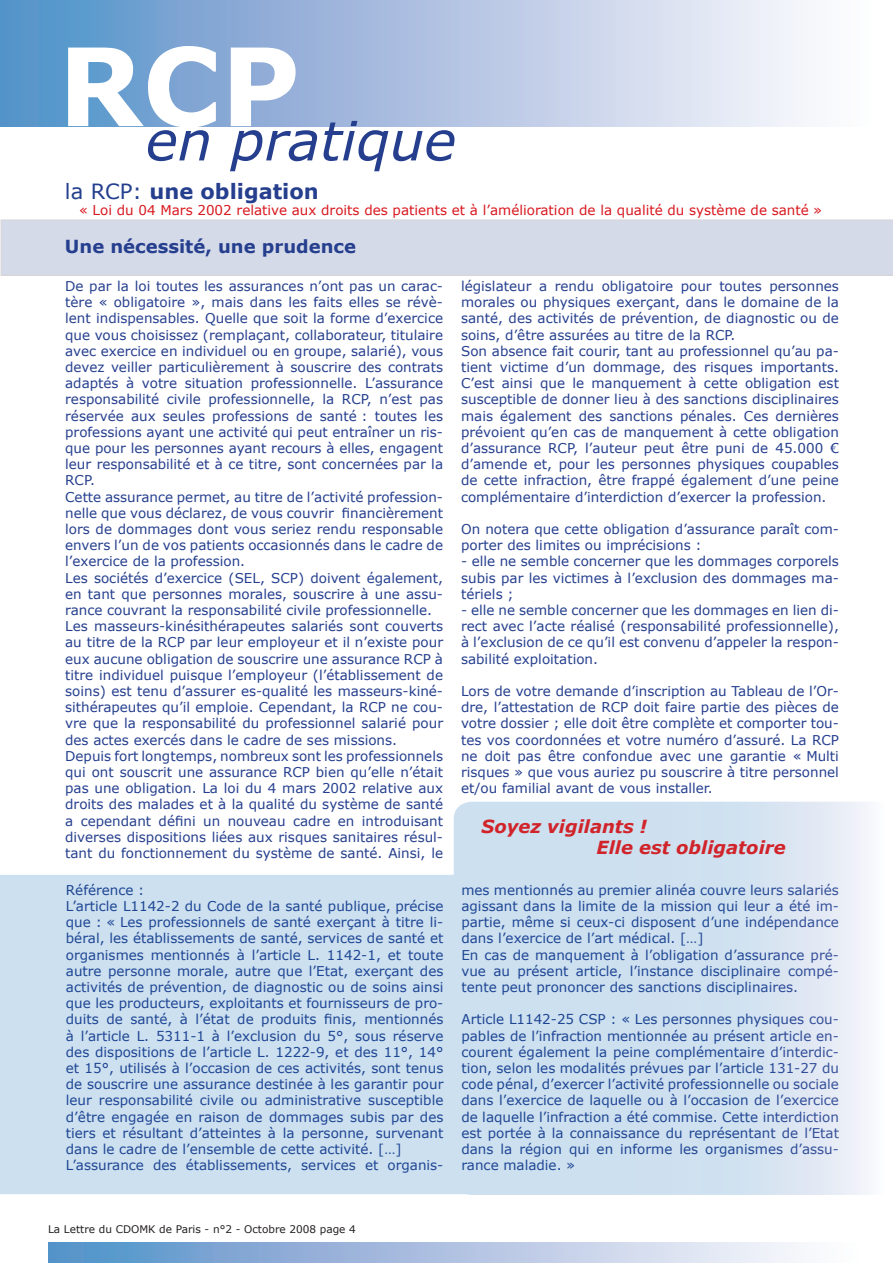
<style>
.page{position:relative;width:893px;height:1263px;background:#fff}
.page>*{position:absolute;margin:0;border:0;box-sizing:border-box;transform-origin:0 0}
.t1{font:700 108px "Verdana";color:#fff}
.t2{font:italic 54px "Verdana";color:#253f8e}
.t3{font:700 21px "Verdana";color:#253f8e}
.t4{font:italic 700 18px/21.6px "Verdana";color:#d1232a}
.t5{font:700 18px "Verdana";color:#253f8e}
.t6{font:13.5px/16.2px "Verdana";color:#253f8e}
.t7{font:13.5px "Verdana";color:#d9181f}
.t8{font:10.5px "Verdana";color:#231f20}
.s1{font-weight:400}
</style>
<div class="page">
<div style="left:1px;top:220px;width:892px;height:55px;background:#d5dae9"></div>
<div style="left:0;top:0;width:891px;height:126px;background:linear-gradient(to right,#568dc7,#fffeff)"></div>
<div style="left:48px;top:1242px;width:828px;height:21px;background:linear-gradient(to right,#568dc7,#fffeff)"></div>
<svg style="left:0;top:802px;width:868px;height:393px;background:#d4e4f1"></svg>
<h1 class="t1" style="left:58px;top:18px;width:243px">RCP</h1>
<h2 class="t2" style="left:146px;top:106px;width:312px">en pratique</h2>
<h3 class="t3" style="left:65px;top:178px;width:255px"><span class="s1">la RCP:</span> une obligation</h3>
<p class="t7" style="left:79px;top:202px;width:745px">« Loi du 04 Mars 2002 relative aux droits des patients et à l’amélioration de la qualité du système de santé »</p>
<h3 class="t5" style="left:65px;top:235px;width:293px">Une nécessité, une prudence</h3>
<p class="t6" style="left:65px;top:278px;width:379px">De par la loi toutes les assurances n’ont pas un carac&shy;tère « obligatoire », mais dans les faits elles se révè&shy;lent indispensables. Quelle que soit la forme d’exercice que vous choisissez (remplaçant, collaborateur, titulaire avec exercice en individuel ou en groupe, salarié), vous devez veiller particulièrement à souscrire des contrats adaptés à votre situation professionnelle. L’assurance responsabilité civile professionnelle, la RCP, n’est pas réservée aux seules professions de santé : toutes les professions ayant une activité qui peut entraîner un ris&shy;que pour les personnes ayant recours à elles, engagent leur responsabilité et à ce titre, sont concernées par la RCP.<br>Cette assurance permet, au titre de l’activité profession&shy;nelle que vous déclarez, de vous couvrir financièrement lors de dommages dont vous seriez rendu responsable envers l’un de vos patients occasionnés dans le cadre de l’exercice de la profession.<br>Les sociétés d’exercice (SEL, SCP) doivent également, en tant que personnes morales, souscrire à une assu&shy;rance couvrant la responsabilité civile professionnelle.<br>Les masseurs-kinésithérapeutes salariés sont couverts au titre de la RCP par leur employeur et il n’existe pour eux aucune obligation de souscrire une assurance RCP à titre individuel puisque l’employeur (l’établissement de soins) est tenu d’assurer es-qualité les masseurs-kiné&shy;sithérapeutes qu’il emploie. Cependant, la RCP ne cou&shy;vre que la responsabilité du professionnel salarié pour des actes exercés dans le cadre de ses missions.<br>Depuis fort longtemps, nombreux sont les professionnels qui ont souscrit une assurance RCP bien qu’elle n’était pas une obligation. La loi du 4 mars 2002 relative aux droits des malades et à la qualité du système de santé a cependant défini un nouveau cadre en introduisant diverses dispositions liées aux risques sanitaires résul&shy;tant du fonctionnement du système de santé. Ainsi, le</p>
<p class="t6" style="left:461px;top:278px;width:379px">législateur a rendu obligatoire pour toutes personnes morales ou physiques exerçant, dans le domaine de la santé, des activités de prévention, de diagnostic ou de soins, d’être assurées au titre de la RCP.<br>Son absence fait courir, tant au professionnel qu’au pa&shy;tient victime d’un dommage, des risques importants.<br>C’est ainsi que le manquement à cette obligation est susceptible de donner lieu à des sanctions disciplinaires mais également des sanctions pénales. Ces dernières prévoient qu’en cas de manquement à cette obligation d’assurance RCP, l’auteur peut être puni de 45.000 € d’amende et, pour les personnes physiques coupables de cette infraction, être frappé également d’une peine complémentaire d’interdiction d’exercer la profession.</p>
<p class="t6" style="left:461px;top:521px;width:379px">On notera que cette obligation d’assurance paraît com&shy;porter des limites ou imprécisions :</p>
<p class="t6" style="left:461px;top:553px;width:379px;text-align:justify">- elle ne semble concerner que les dommages corporels subis par les victimes à l’exclusion des dommages ma&shy;tériels ;</p>
<p class="t6" style="left:461px;top:602px;width:379px;text-align:justify">- elle ne semble concerner que les dommages en lien di&shy;rect avec l’acte réalisé (responsabilité professionnelle), à l’exclusion de ce qu’il est convenu d’appeler la respon&shy;sabilité exploitation.</p>
<p class="t6" style="left:461px;top:683px;width:379px;text-align:justify">Lors de votre demande d’inscription au Tableau de l’Or&shy;dre, l’attestation de RCP doit faire partie des pièces de votre dossier ; elle doit être complète et comporter tou&shy;tes vos coordonnées et votre numéro d’assuré. La RCP ne doit pas être confondue avec une garantie « Multi risques » que vous auriez pu souscrire à titre personnel et/ou familial avant de vous installer.</p>
<h3 class="t4" style="left:596px;top:815px;width:191px;text-indent:-115px">Soyez vigilants !<br>Elle est obligatoire</h3>
<p class="t6" style="left:66px;top:881px;width:379px">Référence :<br>L’article L1142-2 du Code de la santé publique, précise que : « Les professionnels de santé exerçant à titre li&shy;béral, les établissements de santé, services de santé et organismes mentionnés à l’article L. 1142-1 , et toute autre personne morale, autre que l’Etat, exerçant des activités de prévention, de diagnostic ou de soins ainsi que les producteurs, exploitants et fournisseurs de pro&shy;duits de santé, à l’état de produits finis, mentionnés à l’article L. 5311 -1 à l’exclusion du 5°, sous réserve des dispositions de l’article L. 1 222-9, et des 11 °, 14° et 1 5°, utilisés à l’occasion de ces activités, sont tenus de souscrire une assurance destinée à les garantir pour leur responsabilité civile ou administrative susceptible d’être engagée en raison de dommages subis par des tiers et résultant d’atteintes à la personne, survenant dans le cadre de l’ensemble de cette activité. […] L’assurance des établissements, services et organis-</p>
<p class="t6" style="left:461px;top:881px;width:379px">mes mentionnés au premier alinéa couvre leurs salariés agissant dans la limite de la mission qui leur a été im&shy;partie, même si ceux-ci disposent d’une indépendance dans l’exercice de l’art médical. […]<br>En cas de manquement à l’obligation d’assurance pré&shy;vue au présent article, l’instance disciplinaire compé&shy;tente peut prononcer des sanctions disciplinaires.</p>
<p class="t6" style="left:461px;top:1011px;width:379px;text-align:justify">Article L1142-25 CSP : « Les personnes physiques cou&shy;pables de l’infraction mentionnée au présent article en&shy;courent également la peine complémentaire d’interdic&shy;tion, selon les modalités prévues par l’article 1 31 -27 du code pénal, d’exercer l’activité professionnelle ou sociale dans l’exercice de laquelle ou à l’occasion de l’exercice de laquelle l’infraction a été commise. Cette interdiction est portée à la connaissance du représentant de l’Etat dans la région qui en informe les organismes d’assu&shy;rance maladie. »</p>
<p class="t8" style="left:48px;top:1222px;width:299px">La Lettre du CDOMK de Paris - n°2 - Octobre 2008 page</p>
</div>
